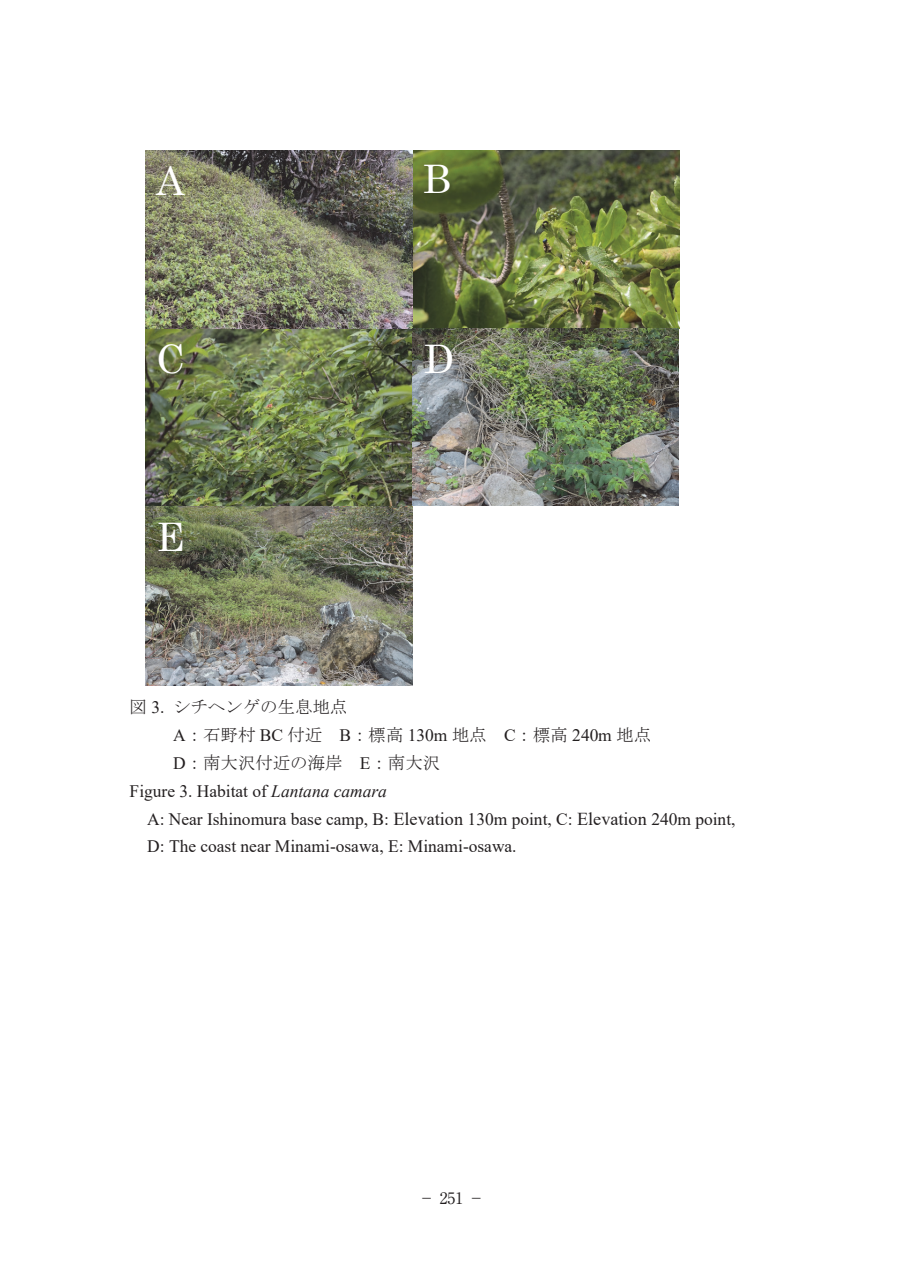
<style>
.page{position:relative;width:903px;height:1275px;background:#fff}
.page>*{position:absolute;margin:0;border:0;box-sizing:border-box;transform-origin:0 0}
.t1{font:39.38px "Century";color:#fff}
.t2{font:17.5px/27.7px "Times New Roman";color:#231f20}
.t3{font:17.5px/27.8px "MS Mincho";color:#231f20}
.t4{font:15.75px "Ryumin Pr 6 N";color:#231f20}
.s1{font-family:"Times New Roman"}
.s2{font-style:italic}
.s3{font-size:18.2px}
</style>
<div class="page">
<img style="left:412px;top:150px;width:267px;height:356px">
<img style="left:145px;top:151px;width:268px;height:534px">
<h1 class="t1" style="left:156px;top:147px;width:30px">A</h1>
<h1 class="t1" style="left:422px;top:146px;width:30px">B</h1>
<h1 class="t1" style="left:156px;top:325px;width:30px">C</h1>
<h1 class="t1" style="left:424px;top:325px;width:32px">D</h1>
<h1 class="t1" style="left:156px;top:503px;width:30px">E</h1>
<p class="t3" style="left:173px;top:693px;width:479px;text-indent:-44px">図 <span class="s1">3.</span> シチヘンゲの生息地点<br><span class="s1">A</span>：石野村 <span class="s1">BC</span> 付近 <span class="s1">B</span>：標高 <span class="s1">130m</span> 地点 <span class="s1">C</span>：標高 <span class="s1">240m</span> 地点<br><span class="s1">D</span>：南大沢付近の海岸 <span class="s1">E</span>：南大沢</p>
<p class="t2" style="left:147px;top:776px;width:590px;text-indent:-17px">Figure 3. Habitat of <span class="s2">Lantana camara<br></span>A: Near Ishinomura base camp, B: <span class="s3">Elevation</span> 130m point, C: <span class="s3">Elevation</span> 240m point,<br>D: The coast near Minami-osawa, E: Minami-osawa.</p>
<p class="t4" style="left:419px;top:1186px;width:67px">− 251 −</p>
</div>
